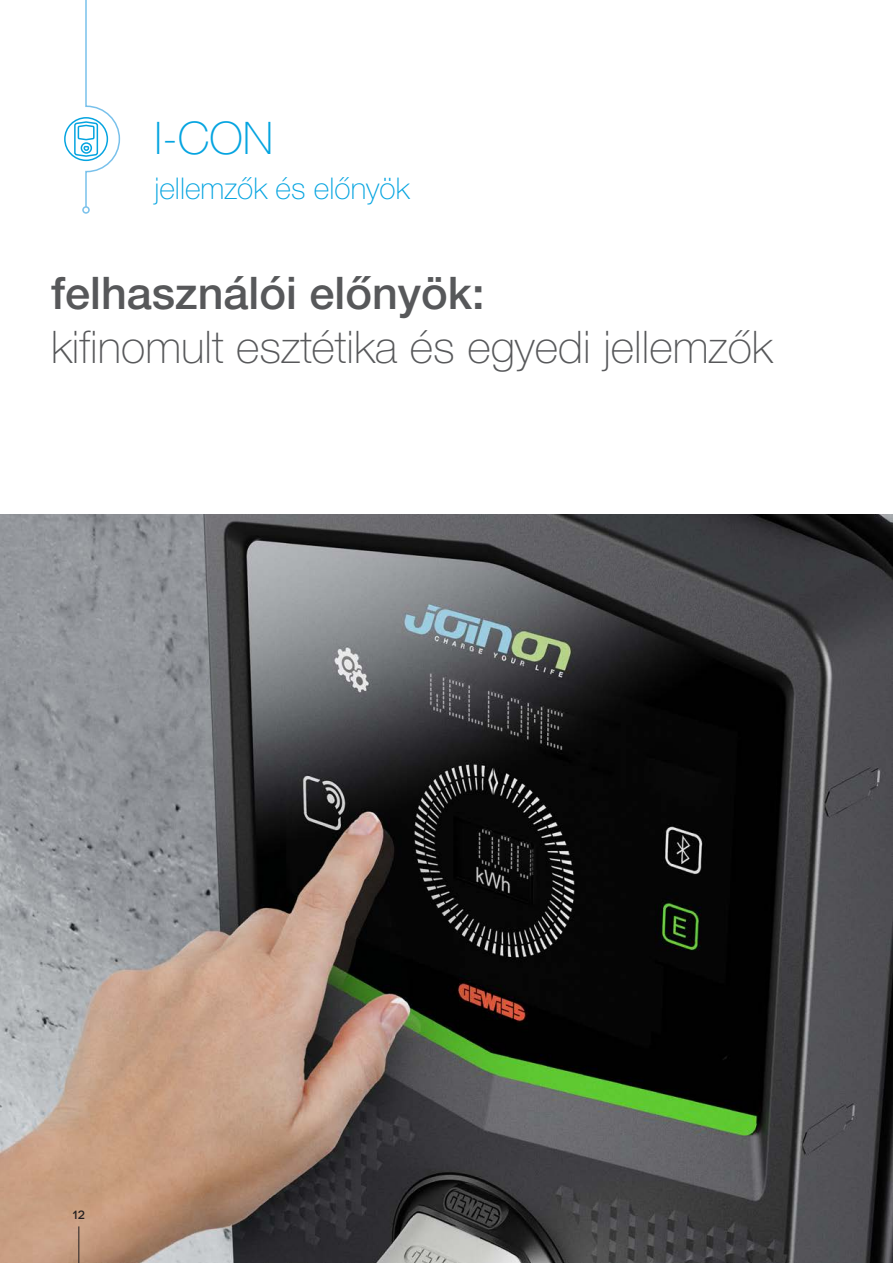
<style>
.page{position:relative;width:893px;height:1263px;background:#fff}
.page>*{position:absolute;margin:0;border:0;box-sizing:border-box;transform-origin:0 0}
.t1{font:100 45px "Helvetica Neue LTW1 G";color:#57585a}
.t2{font:500 45px "Helvetica Neue LTW1 G";color:#57585a}
.t3{font:100 45px "Helvetica Neue LTW1 G";color:#05a4e0}
.t4{font:100 30px "Helvetica Neue LTW1 G";color:#05a4e0}
.t5{font:500 12px "Novecentowide";color:#231f20}
</style>
<div class="page">
<img style="left:0;top:514px;width:893px;height:749px">
<div style="left:82px;top:206px;width:8px;height:8px;border:2px solid #79c1eb;border-radius:50%"></div>
<div style="left:64px;top:117px;width:44px;height:44px;border:2px solid #05a4e0;border-radius:50%"></div>
<svg style="left:73px;top:0;width:48px;height:208px"></svg>
<hr style="left:79px;top:1226px;width:1px;height:37px;background:#231f20">
<p class="t3" style="left:154px;top:112px;width:121px">I-CON</p>
<p class="t4" style="left:154px;top:170px;width:257px">jellemzők és előnyök</p>
<p class="t2" style="left:51px;top:265px;width:435px">felhasználói előnyök:</p>
<p class="t1" style="left:51px;top:320px;width:723px">kifinomult esztétika és egyedi jellemzők</p>
<p class="t5" style="left:73px;top:1207px;width:14px">12</p>
</div>
